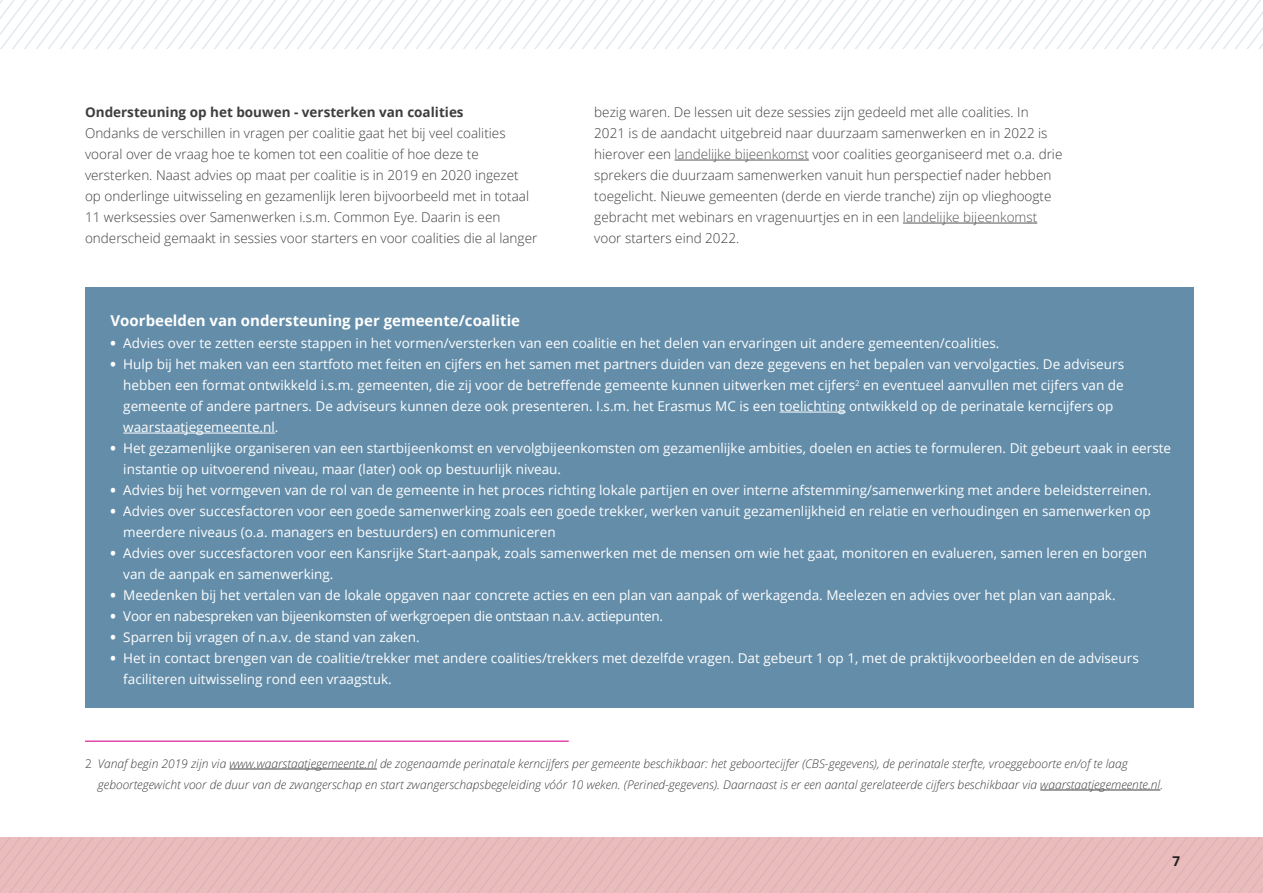
<style>
.page{position:relative;width:1263px;height:893px;background:#fff}
.page>*{position:absolute;margin:0;border:0;box-sizing:border-box;transform-origin:0 0}
.t1{font:700 15px "Open Sans";color:#fff}
.t2{font:13.5px/21px "Open Sans";color:#fff}
.t3{font:300 13.5px/21px "Open Sans";color:#3e3e3f}
.t4{font:13.5px "Open Sans";letter-spacing:-.02em;color:#fff}
.t5{font:700 13.5px "Open Sans";color:#3e3e3f}
.t6{font:700 13.5px "Open Sans";color:#231f20}
.t7{font:italic 300 12px/21px "Open Sans";color:#3e3e3f}
.s1{color:#545557}
.s2{font-weight:800}
.s3{font-style:normal}
</style>
<div class="page">
<svg style="left:0;top:838px;width:1263px;height:55px;background:#e7babb"></svg>
<svg style="left:0;top:0;width:1263px;height:49px"></svg>
<div style="left:85px;top:287px;width:1109px;height:421px;background:#638da9"></div>
<hr style="left:780px;top:412px;width:65px;height:1px;background:#fff">
<hr style="left:123px;top:433px;width:152px;height:1px;background:#fff">
<hr style="left:229px;top:769px;width:148px;height:1px;background:#3e3e3f">
<hr style="left:1040px;top:790px;width:120px;height:1px;background:#3e3e3f">
<hr style="left:85px;top:741px;width:484px;height:1px;background:#d50d8c">
<hr style="left:674px;top:160px;width:135px;height:1px;background:#545557">
<hr style="left:903px;top:223px;width:134px;height:1px;background:#545557">
<p class="t5" style="left:85px;top:103px;width:380px">Ondersteuning op het bouwen - versterken van coalities</p>
<p class="t3" style="left:85px;top:122px;width:454px">Ondanks de verschillen in vragen per coalitie gaat het bij veel coalities vooral over de vraag hoe te komen tot een coalitie of hoe deze te versterken. Naast advies op maat per coalitie is in 2019 en 2020 ingezet op onderlinge uitwisseling en gezamenlijk leren bijvoorbeeld met in totaal 11 werksessies over Samenwerken i.s.m. Common Eye. Daarin is een onderscheid gemaakt in sessies voor starters en voor coalities die al langer</p>
<p class="t3" style="left:594px;top:101px;width:470px">bezig waren. De lessen uit deze sessies zijn gedeeld met alle coalities. In 2021 is de aandacht uitgebreid naar duurzaam samenwerken en in 2022 is hierover een <span class="s1">landelijke bijeenkomst</span> voor coalities georganiseerd met o.a. drie sprekers die duurzaam samenwerken vanuit hun perspectief nader hebben toegelicht. Nieuwe gemeenten (derde en vierde tranche) zijn op vlieghoogte gebracht met webinars en vragenuurtjes en in een <span class="s1">landelijke bijeenkomst </span>voor starters eind 2022.</p>
<p class="t1" style="left:111px;top:309px;width:411px">Voorbeelden van ondersteuning per gemeente/coalitie</p>
<p class="t2" style="left:111px;top:332px;width:890px"><span class="s2">•</span> Advies over te zetten eerste stappen in het vormen/versterken van een coalitie en het delen van ervaringen uit andere gemeenten/coalities.</p>
<p class="t2" style="left:123px;top:353px;width:1002px;text-indent:-13px"><span class="s2">•</span> Hulp bij het maken van een startfoto met feiten en cijfers en het samen met partners duiden van deze gegevens en het bepalen van vervolgacties. De adviseurs hebben een format ontwikkeld i.s.m. gemeenten, die zij voor de betreffende gemeente kunnen uitwerken met cijfers<sup>2</sup> en eventueel aanvullen met cijfers van de gemeente of andere partners. De adviseurs kunnen deze ook presenteren. I.s.m. het Erasmus MC is een toelichting ontwikkeld op de perinatale kerncijfers op waarstaatjegemeente.nl.</p>
<p class="t2" style="left:123px;top:437px;width:1049px;text-indent:-13px"><span class="s2">•</span> Het gezamenlijke organiseren van een startbijeenkomst en vervolgbijeenkomsten om gezamenlijke ambities, doelen en acties te formuleren. Dit gebeurt vaak in eerste instantie op uitvoerend niveau, maar (later) ook op bestuurlijk niveau.</p>
<p class="t2" style="left:111px;top:479px;width:1042px"><span class="s2">•</span> Advies bij het vormgeven van de rol van de gemeente in het proces richting lokale partijen en over interne afstemming/samenwerking met andere beleidsterreinen.</p>
<p class="t2" style="left:123px;top:500px;width:1029px;text-indent:-13px"><span class="s2">•</span> Advies over succesfactoren voor een goede samenwerking zoals een goede trekker, werken vanuit gezamenlijkheid en relatie en verhoudingen en samenwerken op meerdere niveaus (o.a. managers en bestuurders) en communiceren</p>
<p class="t2" style="left:123px;top:542px;width:1025px;text-indent:-13px"><span class="s2">•</span> Advies over succesfactoren voor een Kansrijke Start-aanpak, zoals samenwerken met de mensen om wie het gaat, monitoren en evalueren, samen leren en borgen van de aanpak en samenwerking.</p>
<p class="t2" style="left:111px;top:584px;width:1006px"><span class="s2">•</span> Meedenken bij het vertalen van de lokale opgaven naar concrete acties en een plan van aanpak of werkagenda. Meelezen en advies over het plan van aanpak.</p>
<p class="t4" style="left:111px;top:607px;width:554px"><span class="s2">•</span> Voor en nabespreken van bijeenkomsten of werkgroepen die ontstaan n.a.v. actiepunten.</p>
<p class="t2" style="left:111px;top:626px;width:311px"><span class="s2">•</span> Sparren bij vragen of n.a.v. de stand van zaken.</p>
<p class="t2" style="left:123px;top:647px;width:1017px;text-indent:-13px"><span class="s2">•</span> Het in contact brengen van de coalitie/trekker met andere coalities/trekkers met dezelfde vragen. Dat gebeurt 1 op 1, met de praktijkvoorbeelden en de adviseurs faciliteren uitwisseling rond een vraagstuk.</p>
<p class="t7" style="left:98px;top:753px;width:1067px;text-indent:-13px"><span class="s3">2</span> Vanaf begin 2019 zijn via www.waarstaatjegemeente.nl de zogenaamde perinatale kerncijfers per gemeente beschikbaar: het geboortecijfer (CBS-gegevens), de perinatale sterfte, vroeggeboorte en/of te laag geboortegewicht voor de duur van de zwangerschap en start zwangerschapsbegeleiding vóór 10 weken. (Perined-gegevens). Daarnaast is er een aantal gerelateerde cijfers beschikbaar via waarstaatjegemeente.nl.</p>
<p class="t6" style="left:1172px;top:852px;width:9px">7</p>
</div>
